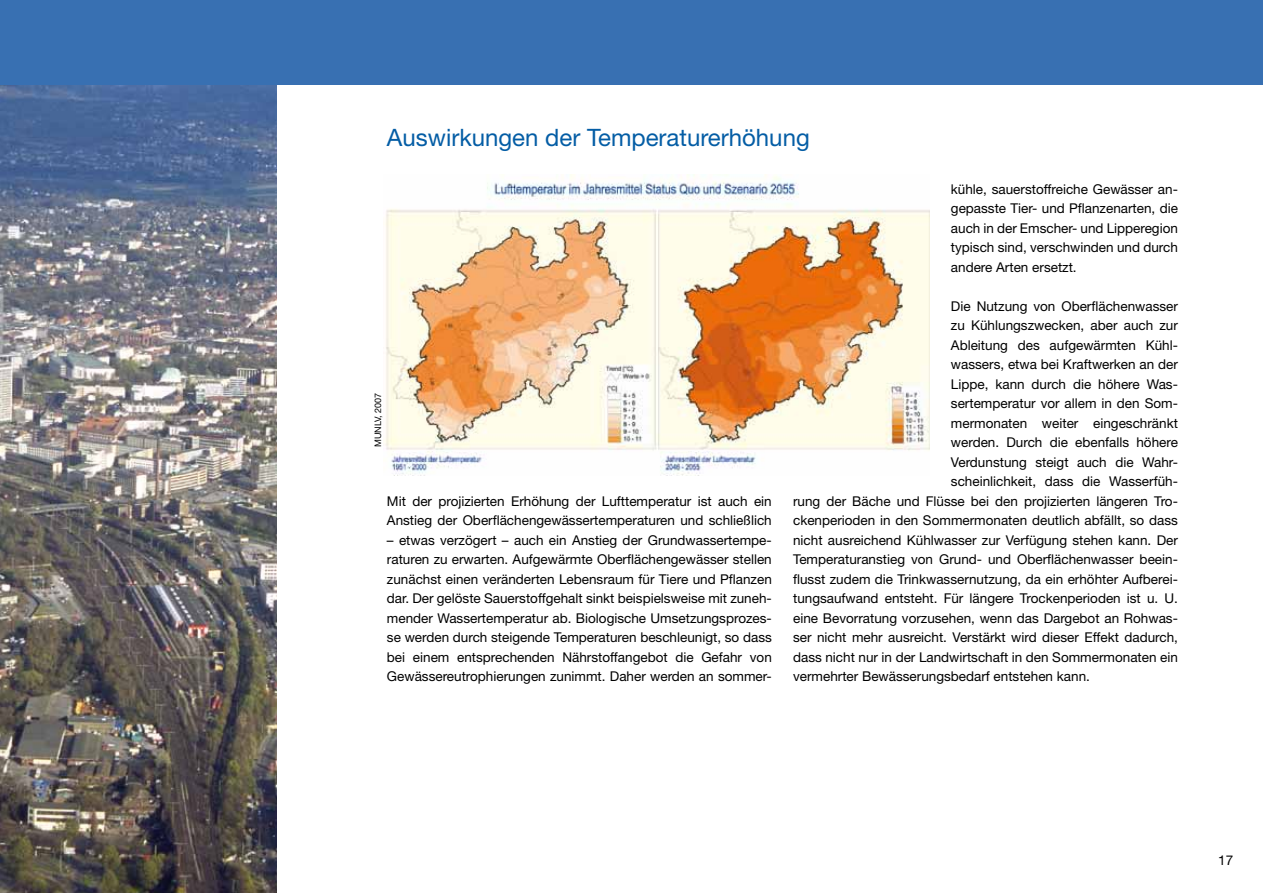
<style>
.page{position:relative;width:1263px;height:893px;background:#fff}
.page>*{position:absolute;margin:0;border:0;box-sizing:border-box;transform-origin:0 0}
.t1{font:24px "Helvetica Neue LT Std";color:#045da5}
.t2{font:13.5px/19.5px "Helvetica Neue LT Std";color:#000;text-align:justify}
.t3{font:9px "Helvetica Neue LT Std";color:#000}
</style>
<div class="page">
<img style="left:0;top:85px;width:276px;height:808px">
<img style="left:384px;top:174px;width:546px;height:301px">
<div style="left:0;top:0;width:1263px;height:85px;background:#3870b2"></div>
<h1 class="t1" style="left:387px;top:123px;width:424px">Auswirkungen der Temperaturerhöhung</h1>
<p class="t3" style="left:372px;top:447px;width:56px;rotate:-90deg">M UNLV, 2007</p>
<p class="t2" style="left:387px;top:491px;width:386px">M it der projizierten Erhöhung der Lufttemperatur ist auch ein<br>Anstieg der Oberflächengewässertemperaturen und schließlich</p>
<p class="t2" style="left:387px;top:530px;width:386px">– etwas verzögert – auch ein Anstieg der Grundwassertempe&shy;raturen zu erwarten. Aufgewärmte Oberflächengewässer stellen zunächst einen veränderten Lebensraum für Tiere und Pflanzen dar. Der gelöste Sauerstoffgehalt sinkt beispielsweise mit zuneh&shy;mender Wassertemperatur ab. Biologische Umsetzungsprozes&shy;se werden durch steigende Temperaturen beschleunigt, so dass bei einem entsprechenden Nährstoffangebot die Gefahr von Gewässereutrophierungen zunimmt. Daher werden an sommer-</p>
<p class="t2" style="left:951px;top:179px;width:228px">kühle, sauerstoffreiche Gewässer an&shy;gepasste Tier- und Pflanzenarten, die auch in der Emscher- und Lipperegion typisch sind, verschwinden und durch andere Arten ersetzt.</p>
<p class="t2" style="left:951px;top:296px;width:228px">Die Nutzung von Oberflächenwasser</p>
<p class="t2" style="left:951px;top:315px;width:228px">zu Kühlungszwecken, aber auch zur</p>
<p class="t2" style="left:951px;top:335px;width:228px">Ableitung des aufgewärmten Kühl-</p>
<p class="t2" style="left:951px;top:354px;width:228px">wassers, etwa bei Kraftwerken an der</p>
<p class="t2" style="left:951px;top:374px;width:228px">Lippe, kann durch die höhere Was-</p>
<p class="t2" style="left:951px;top:393px;width:228px">sertemperatur vor allem in den Som-</p>
<p class="t2" style="left:951px;top:413px;width:228px">mermonaten weiter eingeschränkt</p>
<p class="t2" style="left:951px;top:432px;width:228px">werden. Durch die ebenfalls höhere</p>
<p class="t2" style="left:951px;top:452px;width:228px">Verdunstung steigt auch die Wahr-</p>
<p class="t2" style="left:951px;top:471px;width:228px">scheinlichkeit, dass die Wasserfüh-</p>
<p class="t2" style="left:793px;top:491px;width:386px">rung der Bäche und Flüsse bei den projizierten längeren Tro-</p>
<p class="t2" style="left:793px;top:510px;width:386px">ckenperioden in den Sommermonaten deutlich abfällt, so dass</p>
<p class="t2" style="left:793px;top:530px;width:386px">nicht ausreichend Kühlwasser zur Verfügung stehen kann. Der</p>
<p class="t2" style="left:793px;top:549px;width:386px">Temperaturanstieg von Grund- und Oberflächenwasser beein-</p>
<p class="t2" style="left:793px;top:569px;width:386px">flusst zudem die Trinkwassernutzung, da ein erhöhter Aufberei-</p>
<p class="t2" style="left:793px;top:588px;width:386px">tungsaufwand entsteht. Für längere Trockenperioden ist u. U.</p>
<p class="t2" style="left:793px;top:608px;width:386px">eine Bevorratung vorzusehen, wenn das Dargebot an Rohwas-</p>
<p class="t2" style="left:793px;top:627px;width:386px">ser nicht mehr ausreicht. Verstärkt wird dieser Effekt dadurch,</p>
<p class="t2" style="left:793px;top:647px;width:386px">dass nicht nur in der Landwirtschaft in den Sommermonaten ein</p>
<p class="t2" style="left:793px;top:666px;width:298px">vermehrter Bewässerungsbedarf entstehen kann.</p>
<p class="t2" style="left:1218px;top:850px;width:17px">17</p>
</div>
